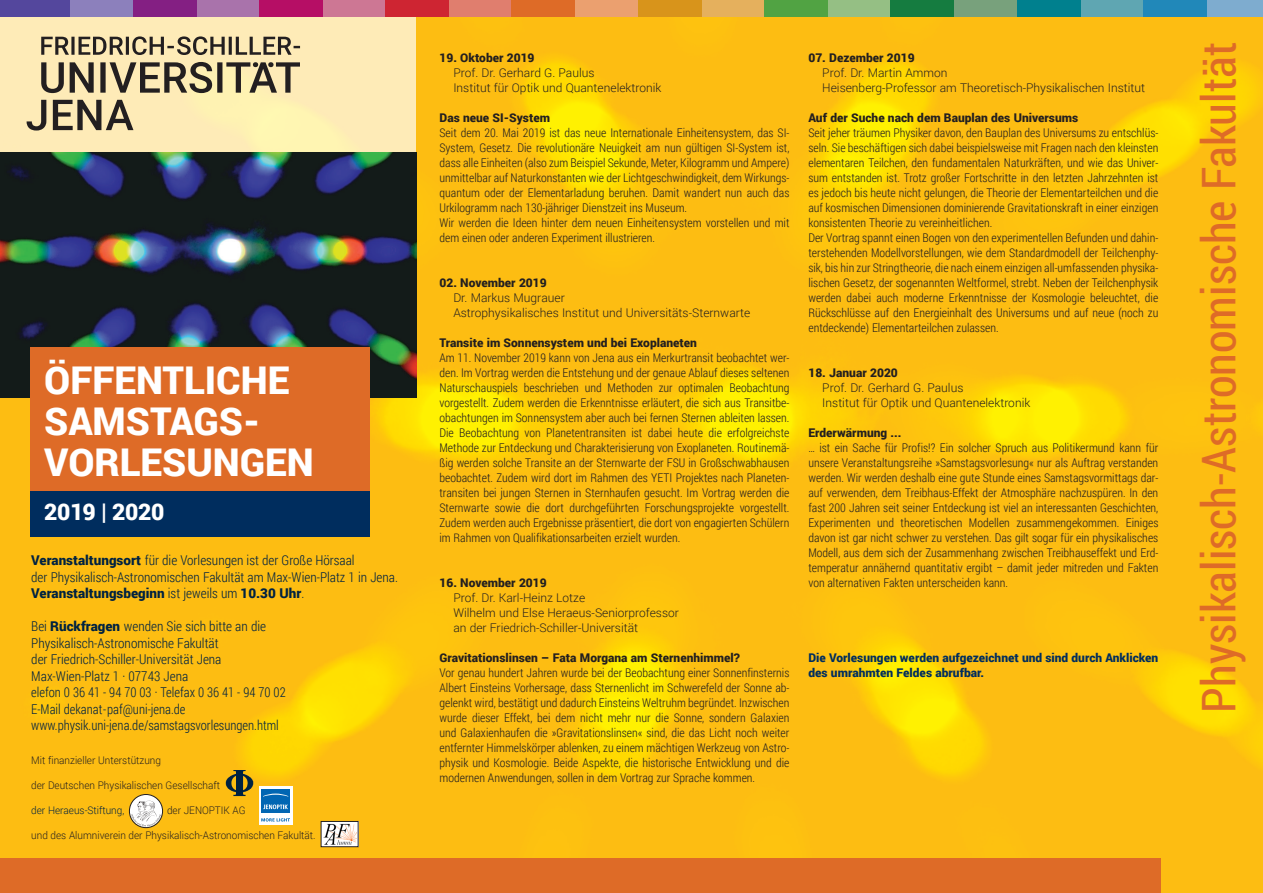
<style>
.page{position:relative;width:1263px;height:893px;background:#fff}
.page>*{position:absolute;margin:0;border:0;box-sizing:border-box;transform-origin:0 0}
.t1{font:46.5px "Roboto Condensed";color:#de6b27}
.t2{font:900 38.25px/40.8px "Roboto";color:#fff}
.t3{font:900 22.95px "Roboto";letter-spacing:-.01em;color:#fff}
.t4{font:300 13.5px/16.5px "Roboto Condensed";color:#002241}
.t5{font:900 13.5px "Roboto";color:#002241}
.t6{font:300 12px/15px "Roboto Condensed";color:#231f20;text-align:justify}
.t7{font:300 12px/15px "Roboto";color:#231f20}
.t8{font:900 12px "Roboto";color:#231f20}
.t9{font:900 12px/15px "Roboto";color:#002d5e}
.t10{font:300 10.5px "Roboto";color:#231f20;scale:.95 1}
.t11{font:300 10.5px "Roboto";color:#002241;scale:.95 1}
.s1{font-family:"Roboto";font-weight:900}
.s2{font-family:"Roboto Condensed";font-weight:300}
</style>
<div class="page">
<img style="left:0;top:16px;width:1263px;height:877px">
<div style="left:0;top:0;width:416px;height:152px;background:#feebb7"></div>
<img style="left:0;top:152px;width:416px;height:246px">
<div style="left:0;top:859px;width:1161px;height:34px;background:#de6b27"></div>
<img style="left:221px;top:770px;width:38px;height:28px">
<svg style="left:130px;top:794px;width:33px;height:33px"></svg>
<div style="left:129px;top:794px;width:34px;height:34px;border:1px solid #231f20;border-radius:50%"></div>
<svg style="left:131px;top:801px;width:30px;height:25px"></svg>
<div style="left:70px;top:0;width:63px;height:16px;background:#8c80bc"></div>
<div style="left:0;top:0;width:70px;height:16px;background:#54479d"></div>
<div style="left:196px;top:0;width:63px;height:16px;background:#a973ab"></div>
<div style="left:322px;top:0;width:63px;height:16px;background:#cd7794"></div>
<div style="left:449px;top:0;width:63px;height:16px;background:#e07e6e"></div>
<div style="left:575px;top:0;width:63px;height:16px;background:#eba06f"></div>
<div style="left:133px;top:0;width:63px;height:16px;background:#841f83"></div>
<div style="left:259px;top:0;width:63px;height:16px;background:#b60e65"></div>
<div style="left:385px;top:0;width:64px;height:16px;background:#ce2532"></div>
<div style="left:512px;top:0;width:63px;height:16px;background:#de6b27"></div>
<div style="left:701px;top:0;width:63px;height:16px;background:#e5b05d"></div>
<div style="left:827px;top:0;width:64px;height:16px;background:#95bf84"></div>
<div style="left:954px;top:0;width:63px;height:16px;background:#78a17c"></div>
<div style="left:1080px;top:0;width:63px;height:16px;background:#5fa6b2"></div>
<div style="left:1206px;top:0;width:57px;height:16px;background:#7eaccf"></div>
<div style="left:638px;top:0;width:63px;height:16px;background:#d8941b"></div>
<div style="left:764px;top:0;width:63px;height:16px;background:#51a343"></div>
<div style="left:891px;top:0;width:63px;height:16px;background:#157c40"></div>
<div style="left:1017px;top:0;width:63px;height:16px;background:#00808e"></div>
<div style="left:1143px;top:0;width:63px;height:16px;background:#2188b9"></div>
<svg style="left:41px;top:62px;width:259px;height:31px"></svg>
<svg style="left:41px;top:36px;width:259px;height:19px"></svg>
<svg style="left:27px;top:100px;width:106px;height:31px"></svg>
<div style="left:30px;top:347px;width:339px;height:144px;background:#de6b27"></div>
<div style="left:30px;top:491px;width:339px;height:46px;background:#002d5e"></div>
<div style="left:321px;top:821px;width:37px;height:26px;background:#fff"></div>
<img style="left:323px;top:824px;width:33px;height:21px">
<div style="left:321px;top:821px;width:37px;height:26px;border:1px solid #231f20"></div>
<div style="left:259px;top:786px;width:33px;height:38px;background:#fff"></div>
<svg style="left:261px;top:818px;width:29px;height:3px"></svg>
<div style="left:261px;top:789px;width:29px;height:23px;background:#0166b3"></div>
<svg style="left:263px;top:794px;width:25px;height:3px"></svg>
<svg style="left:263px;top:804px;width:25px;height:5px"></svg>
<h2 class="t2" style="left:44px;top:359px;width:271px">ÖFFENTLICHE<br>SAMSTAGS-<br>VORLESUNGEN</h2>
<h3 class="t3" style="left:44px;top:496px;width:122px">2019 | 2020</h3>
<p class="t4" style="left:31px;top:552px;width:368px"><span class="s1">Veranstaltungsort</span> für die Vorlesungen ist der Große Hörsaal<br>der Physikalisch-Astronomischen Fakultät am Max-Wien-Platz 1 in Jena.</p>
<p class="t5" style="left:31px;top:584px;width:275px">Veranstaltungsbeginn <span class="s2">ist jeweils um</span> 10.30 Uhr<span class="s2">.</span></p>
<p class="t4" style="left:31px;top:618px;width:256px">Bei <span class="s1">Rückfragen</span> wenden Sie sich bitte an die Physikalisch-Astronomische Fakultät<br>der Friedrich-Schiller-Universität Jena Max-Wien-Platz 1 · 07743 Jena<br>elefon 0 36 41 - 94 70 03 · Telefax 0 36 41 - 94 70 02<br>E-Mail dekanat-paf@uni-jena.de www.physik.uni-jena.de/samstagsvorlesungen.html</p>
<p class="t10" style="left:31px;top:753px;width:138px">Mit finanzieller Unterstützung</p>
<p class="t10" style="left:31px;top:778px;width:200px">der Deutschen Physikalischen Gesellschaft</p>
<p class="t11" style="left:31px;top:803px;width:99px">der Heraeus-Stiftung,</p>
<p class="t10" style="left:167px;top:803px;width:84px">der JENOPTIK AG</p>
<p class="t10" style="left:31px;top:828px;width:301px">und des Alumniverein der Physikalisch-Astronomischen Fakultät.</p>
<p class="t8" style="left:439px;top:49px;width:97px">19. Oktober 2019</p>
<p class="t7" style="left:453px;top:65px;width:209px">Prof. Dr. Gerhard G. Paulus<br>Institut für Optik und Quantenelektronik</p>
<p class="t8" style="left:439px;top:109px;width:112px">Das neue SI-System</p>
<p class="t6" style="left:439px;top:125px;width:351px;text-align:left">Seit dem 20. Mai 2019 ist das neue Internationale Einheitensystem, das SI-System, Gesetz. Die revolutionäre Neuigkeit am nun gültigen SI-System ist, dass alle Einheiten (also zum Beispiel Sekunde, Meter, Kilogramm und Ampere) unmittelbar auf Naturkonstanten wie der Lichtgeschwindigkeit, dem Wirkungs&shy;quantum oder der Elementarladung beruhen. Damit wandert nun auch das Urkilogramm nach 130-jähriger Dienstzeit ins Museum.<br>Wir werden die Ideen hinter dem neuen Einheitensystem vorstellen und mit dem einen oder anderen Experiment illustrieren.</p>
<p class="t8" style="left:439px;top:274px;width:109px">02. November 2019</p>
<p class="t7" style="left:453px;top:290px;width:298px">Dr. Markus Mugrauer<br>Astrophysikalisches Institut und Universitäts-Sternwarte</p>
<p class="t8" style="left:439px;top:334px;width:259px">Transite im Sonnensystem und bei Exoplaneten</p>
<p class="t6" style="left:439px;top:350px;width:351px">Am 11. November 2019 kann von Jena aus ein Merkurtransit beobachtet wer&shy;den. Im Vortrag werden die Entstehung und der genaue Ablauf dieses seltenen Naturschauspiels beschrieben und Methoden zur optimalen Beobachtung vorgestellt. Zudem werden die Erkenntnisse erläutert, die sich aus Transitbe&shy;obachtungen im Sonnensystem aber auch bei fernen Sternen ableiten lassen.<br>Die Beobachtung von Planetentransiten ist dabei heute die erfolgreichste Methode zur Entdeckung und Charakterisierung von Exoplaneten. Routinemä&shy;ßig werden solche Transite an der Sternwarte der FSU in Großschwabhausen beobachtet. Zudem wird dort im Rahmen des YETI Projektes nach Planeten&shy;transiten bei jungen Sternen in Sternhaufen gesucht. Im Vortrag werden die Sternwarte sowie die dort durchgeführten Forschungsprojekte vorgestellt.<br>Zudem werden auch Ergebnisse präsentiert, die dort von engagierten Schülern im Rahmen von Qualifikationsarbeiten erzielt wurden.</p>
<p class="t8" style="left:439px;top:574px;width:109px">16. November 2019</p>
<p class="t7" style="left:453px;top:590px;width:227px">Prof. Dr. Karl-Heinz Lotze<br>Wilhelm und Else Heraeus-Seniorprofessor an der Friedrich-Schiller-Universität</p>
<p class="t8" style="left:439px;top:649px;width:302px">Gravitationslinsen – Fata Morgana am Sternenhimmel?</p>
<p class="t6" style="left:439px;top:665px;width:351px">Vor genau hundert Jahren wurde bei der Beobachtung einer Sonnenfinsternis Albert Einsteins Vorhersage, dass Sternenlicht im Schwerefeld der Sonne ab&shy;gelenkt wird, bestätigt und dadurch Einsteins Weltruhm begründet. Inzwischen wurde dieser Effekt, bei dem nicht mehr nur die Sonne, sondern Galaxien und Galaxienhaufen die »Gravitationslinsen« sind, die das Licht noch weiter entfernter Himmelskörper ablenken, zu einem mächtigen Werkzeug von Astro&shy;physik und Kosmologie. Beide Aspekte, die historische Entwicklung und die modernen Anwendungen, sollen in dem Vortrag zur Sprache kommen.</p>
<p class="t8" style="left:808px;top:49px;width:108px">07. Dezember 2019</p>
<p class="t7" style="left:822px;top:65px;width:324px">Prof. Dr. Martin Ammon<br>Heisenberg-Professor am Theoretisch-Physikalischen Institut</p>
<p class="t8" style="left:808px;top:109px;width:271px">Auf der Suche nach dem Bauplan des Universums</p>
<p class="t6" style="left:808px;top:125px;width:351px;text-align:left">Seit jeher träumen Physiker davon, den Bauplan des Universums zu entschlüs&shy;seln. Sie beschäftigen sich dabei beispielsweise mit Fragen nach den kleinsten elementaren Teilchen, den fundamentalen Naturkräften, und wie das Univer&shy;sum entstanden ist. Trotz großer Fortschritte in den letzten Jahrzehnten ist es jedoch bis heute nicht gelungen, die Theorie der Elementarteilchen und die auf kosmischen Dimensionen dominierende Gravitationskraft in einer einzigen konsistenten Theorie zu vereinheitlichen.<br>Der Vortrag spannt einen Bogen von den experimentellen Befunden und dahin&shy;terstehenden Modellvorstellungen, wie dem Standardmodell der Teilchenphy&shy;sik, bis hin zur Stringtheorie, die nach einem einzigen all-umfassenden physika&shy;lischen Gesetz, der sogenannten Weltformel, strebt. Neben der Teilchenphysik werden dabei auch moderne Erkenntnisse der Kosmologie beleuchtet, die Rückschlüsse auf den Energieinhalt des Universums und auf neue (noch zu entdeckende) Elementarteilchen zulassen.</p>
<p class="t8" style="left:808px;top:364px;width:91px">18. Januar 2020</p>
<p class="t7" style="left:822px;top:380px;width:209px">Prof. Dr. Gerhard G. Paulus<br>Institut für Optik und Quantenelektronik</p>
<p class="t8" style="left:808px;top:424px;width:94px">Erderwärmung ...</p>
<p class="t6" style="left:808px;top:440px;width:351px">… ist ein Sache für Profis!? Ein solcher Spruch aus Politikermund kann für unsere Veranstaltungsreihe »Samstagsvorlesung« nur als Auftrag verstanden werden. Wir werden deshalb eine gute Stunde eines Samstagsvormittags dar&shy;auf verwenden, dem Treibhaus-Effekt der Atmosphäre nachzuspüren. In den fast 200 Jahren seit seiner Entdeckung ist viel an interessanten Geschichten, Experimenten und theoretischen Modellen zusammengekommen. Einiges davon ist gar nicht schwer zu verstehen. Das gilt sogar für ein physikalisches Modell, aus dem sich der Zusammenhang zwischen Treibhauseffekt und Erd&shy;temperatur annähernd quantitativ ergibt – damit jeder mitreden und Fakten von alternativen Fakten unterscheiden kann.</p>
<p class="t9" style="left:808px;top:650px;width:351px">Die Vorlesungen werden aufgezeichnet und sind durch Anklicken des umrahmten Feldes abrufbar.</p>
<h1 class="t1" style="left:1187px;top:713px;width:672px;rotate:-90deg">Physikalisch-Astronomische Fakultät</h1>
</div>
